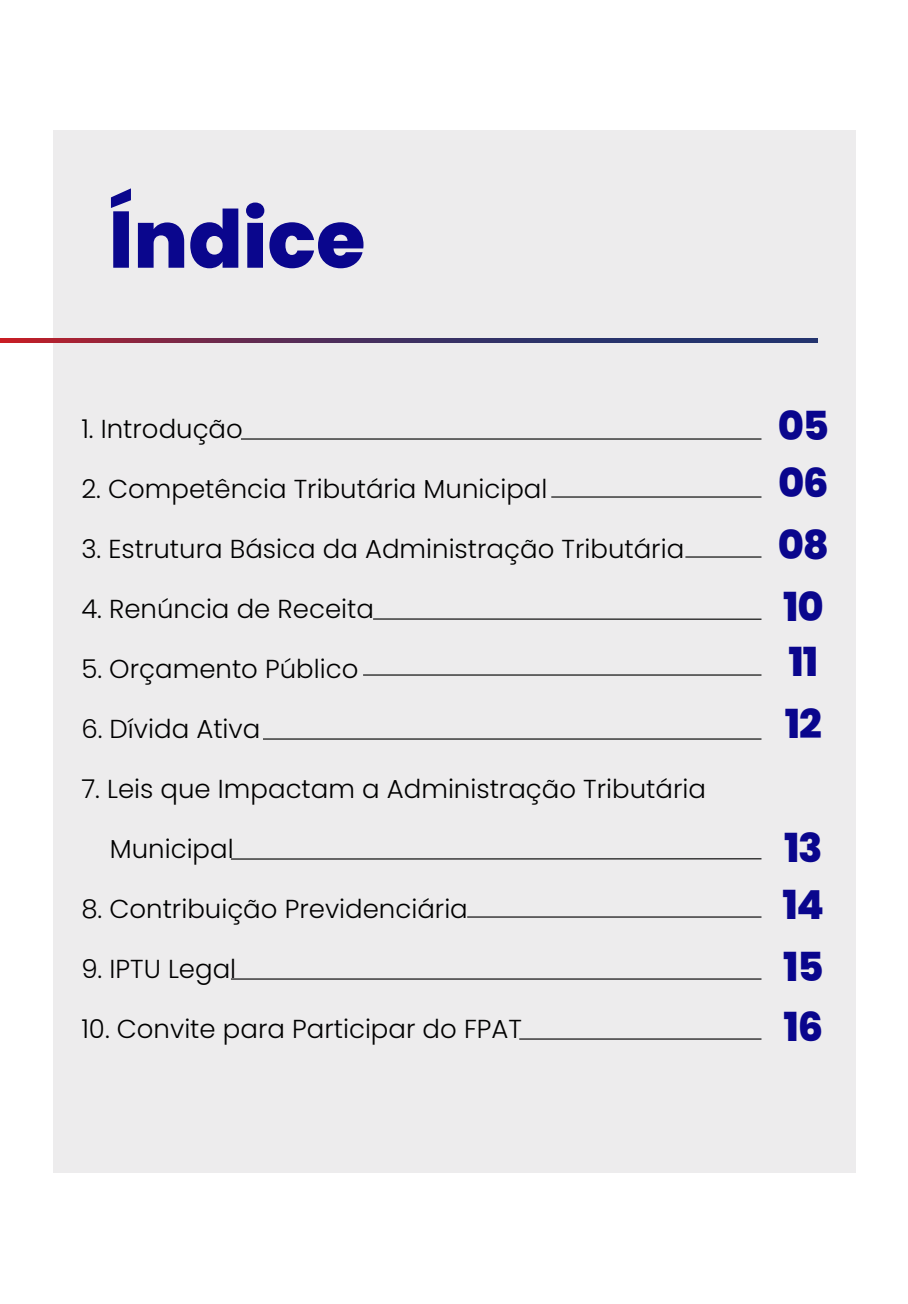
<style>
.page{position:relative;width:908px;height:1304px;background:#fff}
.page>*{position:absolute;margin:0;border:0;box-sizing:border-box;transform-origin:0 0}
.t1{font:800 80px "Poppins";color:#0a068d}
.t2{font:800 40px/56.4px "Poppins";letter-spacing:-.03em;color:#0a068d}
.t3{font:300 26px "Poppins";color:#000}
</style>
<div class="page">
<div style="left:53px;top:130px;width:802px;height:1042px;background:#edeced"></div>
<svg style="left:1px;top:338px;width:816px;height:4px"></svg>
<hr style="left:241px;top:438px;width:520px;height:2px;background:#000">
<hr style="left:551px;top:496px;width:210px;height:2px;background:#000">
<hr style="left:685px;top:556px;width:76px;height:2px;background:#000">
<hr style="left:373px;top:618px;width:388px;height:2px;background:#000">
<hr style="left:363px;top:674px;width:398px;height:2px;background:#000">
<hr style="left:263px;top:738px;width:498px;height:2px;background:#000">
<hr style="left:467px;top:916px;width:294px;height:2px;background:#000">
<hr style="left:231px;top:978px;width:530px;height:2px;background:#000">
<hr style="left:519px;top:1038px;width:242px;height:2px;background:#000">
<hr style="left:231px;top:858px;width:530px;height:2px;background:#000">
<h1 class="t1" style="left:109px;top:193px;width:258px">Índice</h1>
<p class="t3" style="left:81px;top:413px;width:163px">1. Introdução</p>
<p class="t3" style="left:81px;top:473px;width:467px">2. Competência Tributária Municipal</p>
<p class="t3" style="left:81px;top:533px;width:604px">3. Estrutura Básica da Administração Tributária</p>
<p class="t3" style="left:81px;top:593px;width:294px">4. Renúncia de Receita</p>
<p class="t3" style="left:81px;top:653px;width:278px">5. Orçamento Público</p>
<p class="t3" style="left:81px;top:713px;width:180px">6. Dívida Ativa</p>
<p class="t3" style="left:81px;top:773px;width:626px">7. Leis que Impactam a Administração Tributária</p>
<p class="t3" style="left:110px;top:833px;width:125px">Municipal</p>
<p class="t3" style="left:81px;top:893px;width:388px">8. Contribuição Previdenciária</p>
<p class="t3" style="left:81px;top:953px;width:156px">9. IPTU Legal</p>
<p class="t3" style="left:81px;top:1013px;width:442px">10. Convite para Participar do FPAT</p>
<h2 class="t2" style="left:777px;top:398px;width:53px">05<br>06</h2>
<h2 class="t2" style="left:777px;top:514px;width:53px;line-height:62.2px">08<br>10</h2>
<h2 class="t2" style="left:784px;top:631px;width:39px;line-height:62.4px">11<br>12</h2>
<h2 class="t2" style="left:782px;top:820px;width:43px">13<br>14</h2>
<h2 class="t2" style="left:782px;top:937px;width:42px;line-height:60.4px">15<br>16</h2>
</div>
